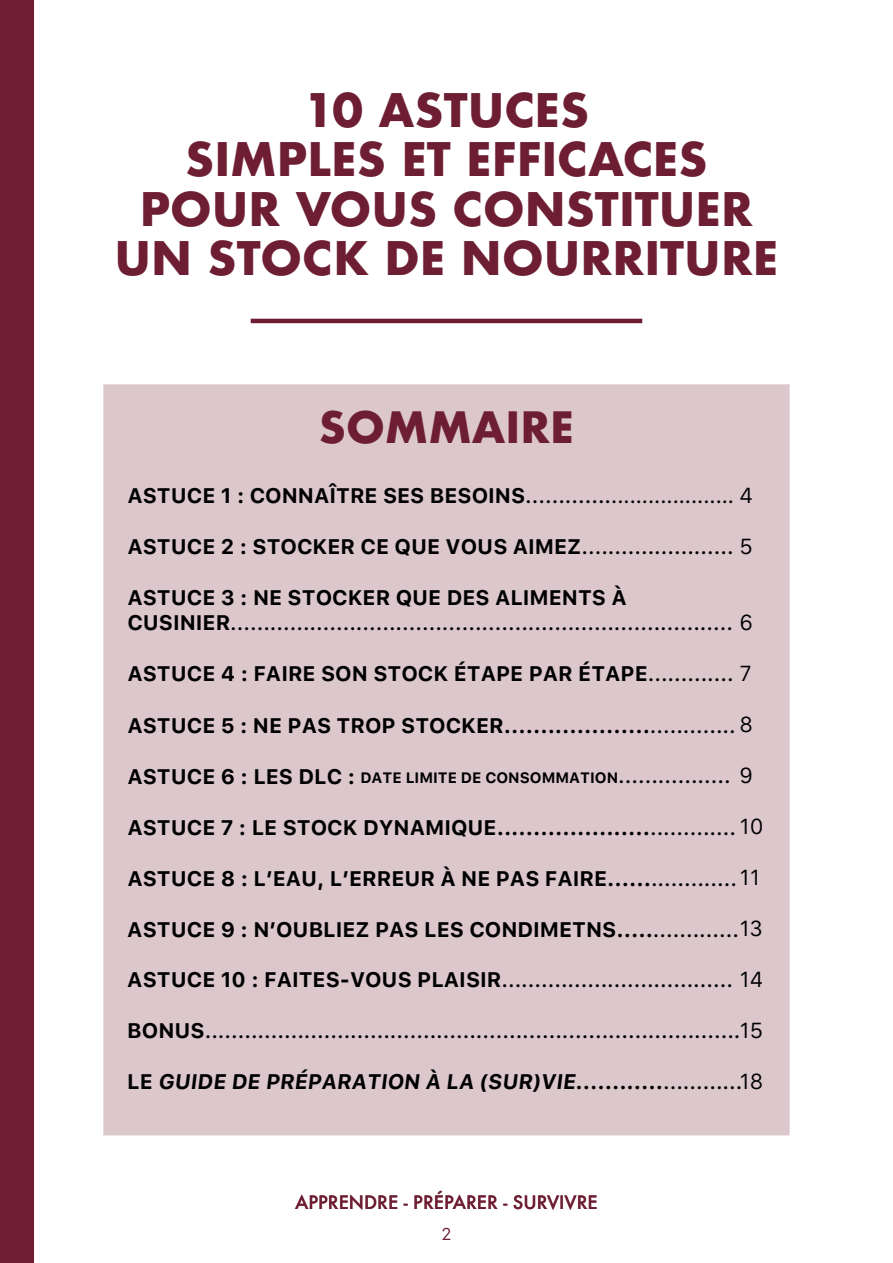
<style>
.page{position:relative;width:893px;height:1263px;background:#fff}
.page>*{position:absolute;margin:0;border:0;box-sizing:border-box;transform-origin:0 0}
.t1{font:700 45px/49.5px "Futura";color:#6e1e33;text-align:center}
.t2{font:700 42px "Futura";color:#6e1e33}
.t3{font:700 21px "Galvji";color:#000}
.t4{font:21px/25.5px "Galvji";color:#000}
.t5{font:500 18px "Futura";color:#6e1e33}
.t6{font:16.5px "Galvji";color:#6e1e33}
.t7{font:700 15px "Galvji";color:#000}
.s1{font-weight:400}
.s2{font-weight:400;font-size:19.5px}
.s3{font-weight:700}
.s4{font-size:21px}
.s5{font-weight:400;font-size:21px}
</style>
<div class="page">
<hr style="left:251px;top:319px;width:391px;height:4px;background:#6e1e33">
<div style="left:103px;top:384px;width:687px;height:751px;background:#dbc7cc"></div>
<div style="left:1px;top:1px;width:32px;height:1261px;background:#6e1e33"></div>
<div style="left:0;top:0;width:34px;height:1263px;border:2px solid #6e1e33"></div>
<h1 class="t1" style="left:114px;top:85px;width:666px">10 ASTUCES<br>SIMPLES ET EFFICACES<br>POUR VOUS CONSTITUER<br>UN STOCK DE NOURRITURE</h1>
<h2 class="t2" style="left:319px;top:397px;width:257px">SOMMAIRE</h2>
<p class="t3" style="left:127px;top:483px;width:627px">ASTUCE 1 : CONNAÎTRE SES BESOINS<span class="s1">.............</span><span class="s2">....................</span> <span class="s1">4</span></p>
<p class="t3" style="left:127px;top:534px;width:627px">ASTUCE 2 : STOCKER CE QUE VOUS AIMEZ<span class="s1">....................... 5</span></p>
<p class="t4" style="left:127px;top:585px;width:627px"><span class="s3">ASTUCE 3 : NE STOCKER QUE DES ALIMENTS À<br>CUSINIER</span>............................................................................ 6</p>
<p class="t3" style="left:127px;top:661px;width:626px">ASTUCE 4 : FAIRE SON STOCK ÉTAPE PAR ÉTAPE<span class="s1">............. 7</span></p>
<p class="t3" style="left:127px;top:712px;width:627px">ASTUCE 5 : NE PAS TROP STOCKER....................<span class="s1">............. 8</span></p>
<p class="t7" style="left:127px;top:769px;width:605px"><span class="s4">ASTUCE 6 : LES DLC :</span> DATE LIMITE DE CONSOMMATION<span class="s5">.................</span></p>
<p class="t3" style="left:127px;top:814px;width:638px">ASTUCE 7 : LE STOCK DYNAMIQUE.....................<span class="s1">............. 10</span></p>
<p class="t3" style="left:127px;top:865px;width:634px">ASTUCE 8 : L’EAU, L’ERREUR À NE PAS FAIRE......<span class="s1">.............11</span></p>
<p class="t3" style="left:127px;top:916px;width:637px">ASTUCE 9 : N’OUBLIEZ PAS LES CONDIMETNS.....<span class="s1">.............13</span></p>
<p class="t4" style="left:127px;top:967px;width:637px"><span class="s3">ASTUCE 10 : FAITES-VOUS PLAISIR</span>................................... 14</p>
<p class="t4" style="left:127px;top:1018px;width:637px"><span class="s3">BONUS</span>.................................................................................15</p>
<p class="t3" style="left:127px;top:1069px;width:637px">LE GUIDE DE PRÉPARATION À LA (SUR)VIE............<span class="s1">............18</span></p>
<p class="t4" style="left:739px;top:763px;width:15px">9</p>
<p class="t5" style="left:295px;top:1190px;width:304px">APPRENDRE - PRÉPARER - SURVIVRE</p>
<p class="t6" style="left:441px;top:1224px;width:11px">2</p>
</div>
